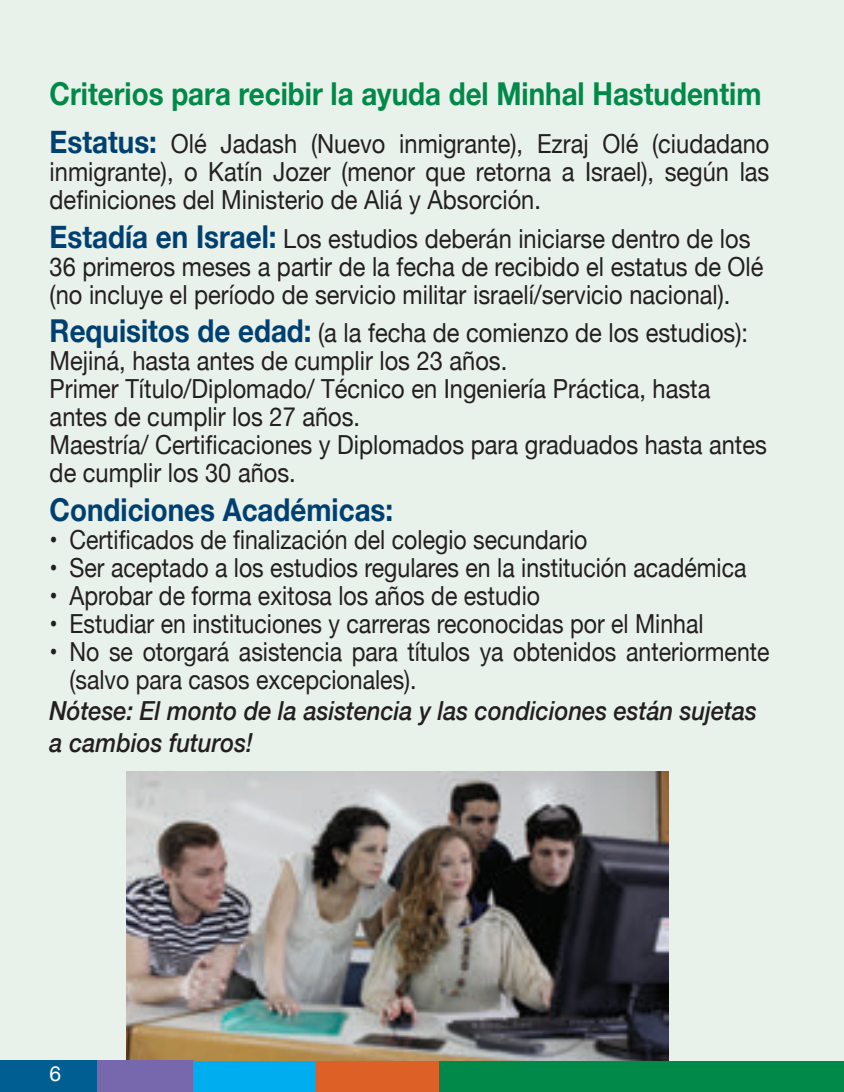
<style>
.page{position:relative;width:844px;height:1092px;background:#fff}
.page>*{position:absolute;margin:0;border:0;box-sizing:border-box;transform-origin:0 0}
.t1{font:700 31.5px "Helvetica Neue";color:#008949;scale:.88 1}
.t2{font:700 31.5px "Helvetica Neue";color:#004071;scale:.88 1}
.t3{font:26.25px/28px "Helvetica Neue";color:#231f20;scale:.9 1}
.t4{font:26.25px/28px "Helvetica Neue";color:#231f20;scale:.88 1}
.t5{font:italic 500 26.25px/31.5px "Helvetica Neue";color:#231f20;scale:.9 1}
.t6{font:21px "Helvetica Neue";color:#fff}
.s1{font-weight:700;font-size:31.5px;color:#004071}
</style>
<div class="page">
<div style="left:0;top:0;width:843px;height:1091px;background:#e9f1eb"></div>
<img style="left:126px;top:771px;width:542px;height:289px">
<div style="left:0;top:1060px;width:97px;height:31px;background:#005e93"></div>
<div style="left:97px;top:1060px;width:96px;height:31px;background:#7768ae"></div>
<div style="left:193px;top:1061px;width:123px;height:30px;background:#00aeef"></div>
<div style="left:316px;top:1061px;width:123px;height:30px;background:#dd6027"></div>
<div style="left:439px;top:1061px;width:404px;height:30px;background:#008949"></div>
<p class="t1" style="left:50px;top:69px;width:810px">Criterios para recibir la ayuda del Minhal Hastudentim</p>
<p class="t3" style="left:50px;top:131px;width:801px;text-align:justify"><span class="s1">Estatus:</span> Olé Jadash (Nuevo inmigrante), Ezraj Olé (ciudadano inmigrante), o Katín Jozer (menor que retorna a Israel), según las definiciones del Ministerio de Aliá y Absorción.</p>
<p class="t3" style="left:50px;top:226px;width:794px"><span class="s1">Estadía en Israel:</span> Los estudios deberán iniciarse dentro de los<br>36 primeros meses a partir de la fecha de recibido el estatus de Olé (no incluye el período de servicio militar israelí/servicio nacional).</p>
<p class="t3" style="left:50px;top:320px;width:798px"><span class="s1">Requisitos de edad:</span> (a la fecha de comienzo de los estudios):<br>Mejiná, hasta antes de cumplir los 23 años.<br>Primer Título/Diplomado/ Técnico en Ingeniería Práctica, hasta antes de cumplir los 27 años.<br>Maestría/ Certificaciones y Diplomados para graduados hasta antes de cumplir los 30 años.</p>
<p class="t2" style="left:50px;top:485px;width:392px">Condiciones Académicas:</p>
<p class="t4" style="left:50px;top:527px;width:612px">• Certificados de finalización del colegio secundario</p>
<p class="t4" style="left:50px;top:555px;width:793px">• Ser aceptado a los estudios regulares en la institución académica</p>
<p class="t4" style="left:50px;top:583px;width:558px">• Aprobar de forma exitosa los años de estudio</p>
<p class="t4" style="left:50px;top:611px;width:744px">• Estudiar en instituciones y carreras reconocidas por el Minhal</p>
<p class="t4" style="left:69px;top:639px;width:796px;text-indent:-20px">• No se otorgará asistencia para títulos ya obtenidos anteriormente (salvo para casos excepcionales).</p>
<p class="t5" style="left:50px;top:694px;width:787px">Nótese: El monto de la asistencia y las condiciones están sujetas a cambios futuros!</p>
<p class="t6" style="left:50px;top:1058px;width:13px">6</p>
</div>
